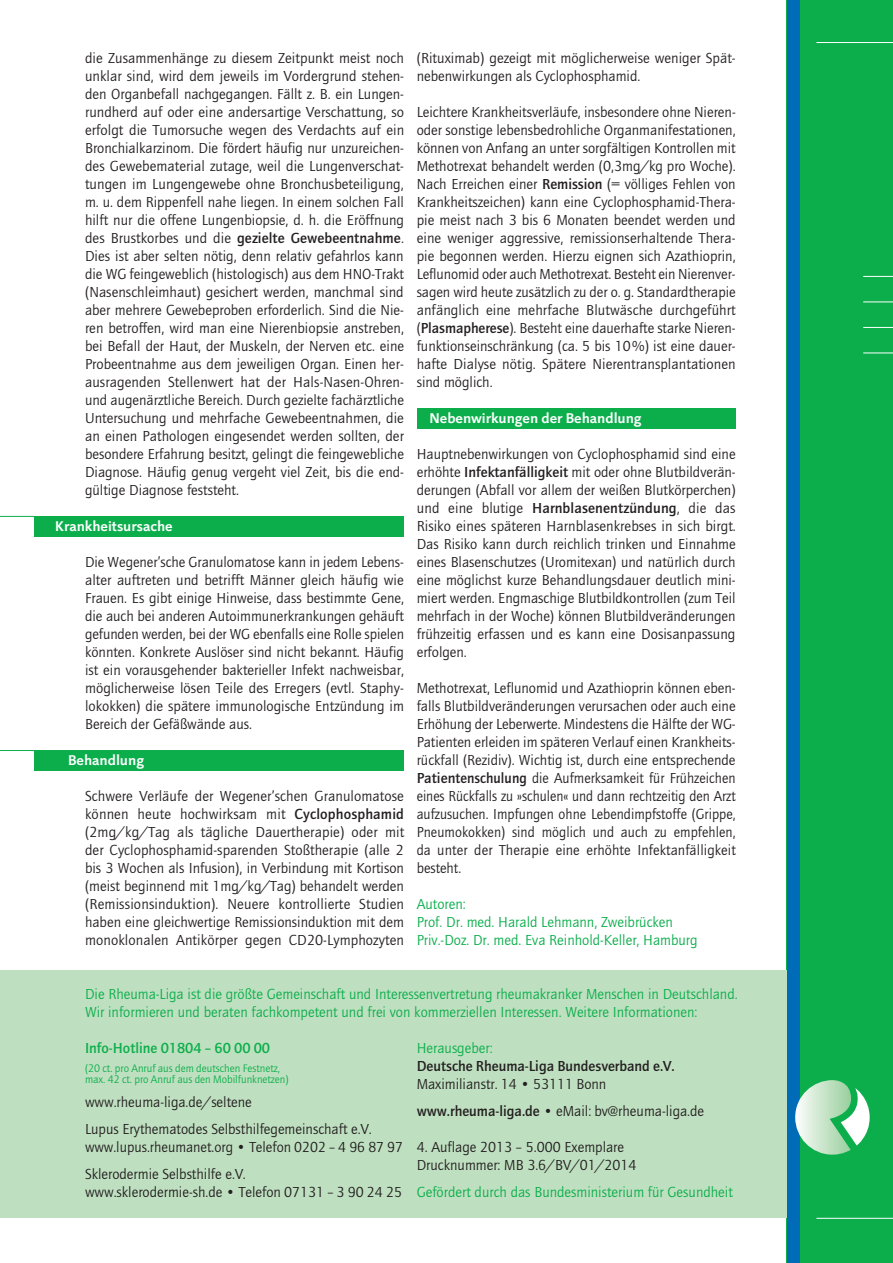
<style>
.page{position:relative;width:893px;height:1263px;background:#fff}
.page>*{position:absolute;margin:0;border:0;box-sizing:border-box;transform-origin:0 0}
.t1{font:15px/18px "Quay Roman";color:#231f20;text-align:justify}
.t2{font:15px/18px "Quay Roman";color:#0cae4c}
.t3{font:700 15px "Quay";color:#231f20}
.t4{font:700 15px "Quay";color:#0cae4c}
.t5{font:14.25px "Projekt Halbfett";color:#fff}
.t6{font:11.25px/11.2px "Quay Roman";color:#0cae4c}
.s1{font-family:"Quay Roman";font-weight:400}
.s2{font-family:"Quay";font-weight:700}
</style>
<div class="page">
<div style="left:34px;top:750px;width:370px;height:20px;background:#0cae4c"></div>
<hr style="left:0;top:750px;width:34px;height:1px;background:#0cae4c">
<div style="left:34px;top:516px;width:370px;height:20px;background:#0cae4c"></div>
<hr style="left:0;top:516px;width:34px;height:1px;background:#0cae4c">
<div style="left:417px;top:408px;width:319px;height:21px;background:#0cae4c"></div>
<div style="left:787px;top:0;width:106px;height:1263px;background:#0cae4c"></div>
<hr style="left:816px;top:1218px;width:77px;height:1px;background:#fff">
<hr style="left:816px;top:42px;width:77px;height:1px;background:#fff">
<hr style="left:863px;top:276px;width:30px;height:1px;background:#fff">
<hr style="left:863px;top:302px;width:30px;height:1px;background:#fff">
<hr style="left:863px;top:327px;width:30px;height:1px;background:#fff">
<hr style="left:863px;top:353px;width:30px;height:1px;background:#fff">
<div style="left:787px;top:0;width:12px;height:1263px;background:#006cb7"></div>
<div style="left:0;top:970px;width:787px;height:248px;background:#bfe0c0"></div>
<svg style="left:795px;top:1080px;width:75px;height:75px"></svg>
<p class="t1" style="left:85px;top:49px;width:321px">die Zusammenhänge zu diesem Zeitpunkt meist noch unklar sind, wird dem jeweils im Vordergrund stehen&shy;den Organbefall nachgegangen. Fällt z. B. ein Lungen&shy;rundherd auf oder eine andersartige Verschattung, so erfolgt die Tumorsuche wegen des Verdachts auf ein Bronchialkarzinom. Die fördert häufig nur unzureichen&shy;des Gewebematerial zutage, weil die Lungenverschat&shy;tungen im Lungengewebe ohne Bronchusbeteiligung, m. u. dem Rippenfell nahe liegen. In einem solchen Fall hilft nur die offene Lungenbiopsie, d. h. die Eröffnung</p>
<p class="t3" style="left:85px;top:230px;width:320px"><span class="s1">des Brustkorbes und die</span> gezielte Gewebeentnahme<span class="s1">.</span></p>
<p class="t1" style="left:85px;top:247px;width:321px">Dies ist aber selten nötig, denn relativ gefahrlos kann die WG feingeweblich (histologisch) aus dem HNO-Trakt (Nasenschleimhaut) gesichert werden, manchmal sind aber mehrere Gewebeproben erforderlich. Sind die Nie&shy;ren betroffen, wird man eine Nierenbiopsie anstreben, bei Befall der Haut, der Muskeln, der Nerven etc. eine Probeentnahme aus dem jeweiligen Organ. Einen her&shy;ausragenden Stellenwert hat der Hals-Nasen-Ohren&shy;und augenärztliche Bereich. Durch gezielte fachärztliche Untersuchung und mehrfache Gewebeentnahmen, die an einen Pathologen eingesendet werden sollten, der besondere Erfahrung besitzt, gelingt die feingewebliche Diagnose. Häufig genug vergeht viel Zeit, bis die end&shy;gültige Diagnose feststeht.</p>
<p class="t5" style="left:55px;top:518px;width:119px">Krankheitsursache</p>
<p class="t1" style="left:85px;top:553px;width:321px">Die Wegener’sche Granulomatose kann in jedem Lebens&shy;alter auftreten und betrifft Männer gleich häufig wie Frauen. Es gibt einige Hinweise, dass bestimmte Gene, die auch bei anderen Autoimmunerkrankungen gehäuft gefunden werden, bei der WG ebenfalls eine Rolle spielen könnten. Konkrete Auslöser sind nicht bekannt. Häufig ist ein vorausgehender bakterieller Infekt nachweisbar, möglicherweise lösen Teile des Erregers (evtl. Staphy&shy;lokokken) die spätere immunologische Entzündung im Bereich der Gefäßwände aus.</p>
<p class="t5" style="left:68px;top:752px;width:77px">Behandlung</p>
<p class="t1" style="left:85px;top:787px;width:321px">Schwere Verläufe der Wegener’schen Granulomatose können heute hochwirksam mit <span class="s2">Cyclophosphamid </span>(2mg/kg/Tag als tägliche Dauertherapie) oder mit der Cyclophosphamid-sparenden Stoßtherapie (alle 2 bis 3 Wochen als Infusion), in Verbindung mit Kortison (meist beginnend mit 1mg/kg/Tag) behandelt werden (Remissionsinduktion). Neuere kontrollierte Studien haben eine gleichwertige Remissionsinduktion mit dem monoklonalen Antikörper gegen CD20-Lymphozyten</p>
<p class="t1" style="left:417px;top:49px;width:320px">(Rituximab) gezeigt mit möglicherweise weniger Spät&shy;nebenwirkungen als Cyclophosphamid.</p>
<p class="t1" style="left:417px;top:103px;width:321px">Leichtere Krankheitsverläufe, insbesondere ohne Nieren&shy;oder sonstige lebensbedrohliche Organmanifestationen, können von Anfang an unter sorgfältigen Kontrollen mit Methotrexat behandelt werden (0,3mg/kg pro Woche).<br>Nach Erreichen einer <span class="s2">Remission</span> (= völliges Fehlen von Krankheitszeichen) kann eine Cyclophosphamid-Thera&shy;pie meist nach 3 bis 6 Monaten beendet werden und eine weniger aggressive, remissionserhaltende Thera&shy;pie begonnen werden. Hierzu eignen sich Azathioprin, Leflunomid oder auch Methotrexat. Besteht ein Nierenver&shy;sagen wird heute zusätzlich zu der o. g. Standardtherapie anfänglich eine mehrfache Blutwäsche durchgeführt (<span class="s2">Plasmapherese</span>). Besteht eine dauerhafte starke Nieren&shy;funktionseinschränkung (ca. 5 bis 10%) ist eine dauer&shy;hafte Dialyse nötig. Spätere Nierentransplantationen sind möglich.</p>
<p class="t5" style="left:429px;top:410px;width:214px">Nebenwirkungen der Behandlung</p>
<p class="t1" style="left:417px;top:445px;width:321px">Hauptnebenwirkungen von Cyclophosphamid sind eine erhöhte <span class="s2">Infektanfälligkeit</span> mit oder ohne Blutbildverän&shy;derungen (Abfall vor allem der weißen Blutkörperchen) und eine blutige <span class="s2">Harnblasenentzündung</span>, die das Risiko eines späteren Harnblasenkrebses in sich birgt.<br>Das Risiko kann durch reichlich trinken und Einnahme eines Blasenschutzes (Uromitexan) und natürlich durch eine möglichst kurze Behandlungsdauer deutlich mini&shy;miert werden. Engmaschige Blutbildkontrollen (zum Teil mehrfach in der Woche) können Blutbildveränderungen frühzeitig erfassen und es kann eine Dosisanpassung erfolgen.</p>
<p class="t1" style="left:417px;top:679px;width:321px">Methotrexat, Leflunomid und Azathioprin können eben&shy;falls Blutbildveränderungen verursachen oder auch eine Erhöhung der Leberwerte. Mindestens die Hälfte der WG-Patienten erleiden im späteren Verlauf einen Krankheits&shy;rückfall (Rezidiv). Wichtig ist, durch eine entsprechende <span class="s2">Patientenschulung</span> die Aufmerksamkeit für Frühzeichen eines Rückfalls zu »schulen« und dann rechtzeitig den Arzt aufzusuchen. Impfungen ohne Lebendimpfstoffe (Grippe, Pneumokokken) sind möglich und auch zu empfehlen, da unter der Therapie eine erhöhte Infektanfälligkeit besteht.</p>
<p class="t2" style="left:417px;top:895px;width:282px">Autoren:<br>Prof. Dr. med. Harald Lehmann, Zweibrücken<br>Priv.-Doz. Dr. med. Eva Reinhold-Keller, Hamburg</p>
<p class="t2" style="left:85px;top:985px;width:654px">Die Rheuma-Liga ist die größte Gemeinschaft und Interessenvertretung rheumakranker Menschen in Deutschland.<br>Wir informieren und beraten fachkompetent und frei von kommerziellen Interessen. Weitere Informationen:</p>
<p class="t4" style="left:85px;top:1040px;width:187px">Info-Hotline 01804 – 60 00 00</p>
<p class="t6" style="left:85px;top:1063px;width:205px">(20 ct. pro Anruf aus dem deutschen Festnetz, max. 42 ct. pro Anruf aus den Mobilfunknetzen)</p>
<p class="t1" style="left:85px;top:1089px;width:288px;line-height:27px">www.rheuma-liga.de/seltene<br>Lupus Erythematodes Selbsthilfegemeinschaft e.V.</p>
<p class="t1" style="left:85px;top:1134px;width:320px;line-height:27px">www.lupus.rheumanet.org • Telefon 0202 – 4 96 87 97<br>Sklerodermie Selbsthilfe e.V.</p>
<p class="t1" style="left:85px;top:1183px;width:319px">www.sklerodermie-sh.de • Telefon 07131 – 3 90 24 25</p>
<p class="t2" style="left:417px;top:1039px;width:77px">Herausgeber:</p>
<p class="t3" style="left:417px;top:1058px;width:259px">Deutsche Rheuma-Liga Bundesverband e.V.</p>
<p class="t1" style="left:417px;top:1071px;width:289px;line-height:27px">Maximilianstr. 14 • 53111 Bonn <span class="s2">www.rheuma-liga.de</span> • eMail: bv@rheuma-liga.de</p>
<p class="t1" style="left:417px;top:1138px;width:221px">4. Auflage 2013 – 5.000 Exemplare<br>Drucknummer: MB 3.6/BV/01/2014</p>
<p class="t2" style="left:417px;top:1183px;width:318px">Gefördert durch das Bundesministerium für Gesundheit</p>
</div>
